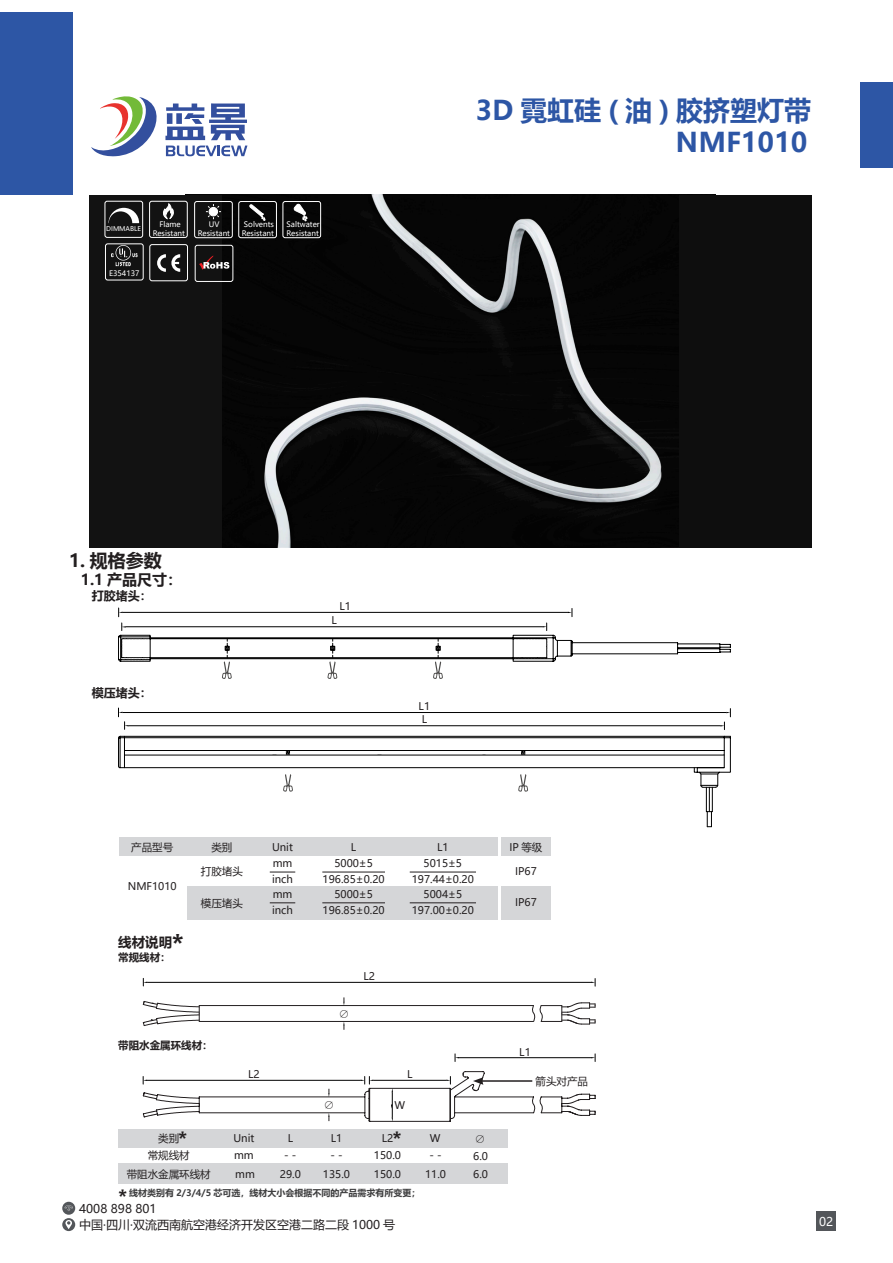
<style>
.page{position:relative;width:893px;height:1263px;background:#fff}
.page>*{position:absolute;margin:0;border:0;box-sizing:border-box;transform-origin:0 0}
.t1{font:700 27px/32.4px "Microsoft Ya Hei";color:#2d56a5;text-align:right}
.t2{font:700 18px "Microsoft Ya Hei";color:#231f20}
.t3{font:700 15px "Microsoft Ya Hei";color:#231f20}
.t4{font:700 13.5px "Microsoft Ya Hei";color:#231f20}
.t5{font:12px/16.2px "Microsoft Ya Hei";color:#231f20}
.t6{font:700 12px "Microsoft Ya Hei";color:#231f20}
.t7{font:12px "Microsoft Ya Hei";color:#fff}
.t8{font:10.5px/17.1px "Microsoft Ya Hei";color:#231f20;text-align:center}
.t9{font:700 10.5px "Microsoft Ya Hei";color:#231f20}
.t10{font:10.5px "Koz Min Pr 6 N";color:#231f20}
.t11{font:700 9px "Microsoft Ya Hei";color:#3e3e3f}
.t12{font:7.5px/9px "Microsoft Ya Hei";color:#fff;text-align:center}
.t13{font:6.45px "Microsoft Ya Hei";color:#fff}
.s1{font-size:24px}
</style>
<div class="page">
<img style="left:186px;top:194px;width:530px;height:353px">
<div style="left:89px;top:195px;width:133px;height:352px;background:#121212"></div>
<div style="left:679px;top:195px;width:133px;height:352px;background:#0e0e0e"></div>
<div style="left:187px;top:886px;width:310px;height:33px;background:#d5d6d8"></div>
<div style="left:0;top:13px;width:72px;height:182px;background:#2d56a5"></div>
<div style="left:860px;top:82px;width:33px;height:86px;background:#2d56a5"></div>
<svg style="left:62px;top:1202px;width:13px;height:13px"></svg>
<svg style="left:65px;top:1205px;width:8px;height:6px"></svg>
<svg style="left:62px;top:1218px;width:13px;height:13px"></svg>
<svg style="left:65px;top:1220px;width:7px;height:9px"></svg>
<div style="left:816px;top:1212px;width:20px;height:19px;background:#53565a"></div>
<div style="left:119px;top:838px;width:378px;height:18px;background:#d5d6d8"></div>
<hr style="left:123px;top:612px;width:445px;height:1px;background:#000">
<svg style="left:118px;top:608px;width:5px;height:9px"></svg>
<svg style="left:568px;top:608px;width:5px;height:9px"></svg>
<hr style="left:322px;top:872px;width:63px;height:1px;background:#231f20">
<hr style="left:410px;top:872px;width:66px;height:1px;background:#231f20">
<svg style="left:108px;top:208px;width:31px;height:15px"></svg>
<svg style="left:249px;top:204px;width:17px;height:17px"></svg>
<svg style="left:206px;top:204px;width:15px;height:16px"></svg>
<svg style="left:293px;top:203px;width:15px;height:22px"></svg>
<div style="left:239px;top:201px;width:38px;height:37px;border:1px solid #fff;border-radius:2px"></div>
<div style="left:194px;top:201px;width:38px;height:37px;border:1px solid #fff;border-radius:2px"></div>
<div style="left:105px;top:201px;width:38px;height:37px;border:1px solid #fff;border-radius:2px"></div>
<div style="left:283px;top:201px;width:38px;height:37px;border:1px solid #fff;border-radius:2px"></div>
<svg style="left:163px;top:203px;width:11px;height:17px"></svg>
<div style="left:149px;top:201px;width:38px;height:37px;border:1px solid #fff;border-radius:2px"></div>
<svg style="left:270px;top:872px;width:25px;height:1px"></svg>
<hr style="left:129px;top:725px;width:591px;height:1px;background:#000">
<hr style="left:123px;top:712px;width:603px;height:1px;background:#000">
<svg style="left:720px;top:708px;width:11px;height:22px"></svg>
<svg style="left:118px;top:708px;width:11px;height:21px"></svg>
<hr style="left:322px;top:902px;width:63px;height:1px;background:#231f20">
<hr style="left:410px;top:902px;width:66px;height:1px;background:#231f20">
<svg style="left:270px;top:902px;width:25px;height:1px"></svg>
<div style="left:501px;top:886px;width:50px;height:33px;background:#d5d6d8"></div>
<div style="left:501px;top:838px;width:50px;height:18px;background:#d5d6d8"></div>
<svg style="left:199px;top:255px;width:30px;height:15px"></svg>
<div style="left:195px;top:245px;width:38px;height:37px;border:1px solid #fff;border-radius:2px"></div>
<svg style="left:157px;top:254px;width:23px;height:18px"></svg>
<div style="left:150px;top:244px;width:38px;height:37px;border:1px solid #fff;border-radius:2px"></div>
<div style="left:105px;top:244px;width:38px;height:36px;border:1px solid #fff;border-radius:2px"></div>
<svg style="left:111px;top:245px;width:27px;height:21px"></svg>
<svg style="left:91px;top:96px;width:156px;height:61px"></svg>
<svg style="left:118px;top:623px;width:613px;height:56px"></svg>
<svg style="left:706px;top:736px;width:25px;height:91px"></svg>
<svg style="left:118px;top:736px;width:607px;height:76px"></svg>
<svg style="left:286px;top:751px;width:4px;height:4px"></svg>
<svg style="left:521px;top:751px;width:4px;height:4px"></svg>
<svg style="left:518px;top:774px;width:10px;height:18px"></svg>
<hr style="left:199px;top:1005px;width:334px;height:1px;background:#231f20">
<hr style="left:199px;top:1021px;width:334px;height:1px;background:#231f20">
<svg style="left:143px;top:1001px;width:57px;height:25px"></svg>
<svg style="left:531px;top:1002px;width:65px;height:23px"></svg>
<hr style="left:148px;top:982px;width:443px;height:1px;background:#000">
<svg style="left:591px;top:978px;width:5px;height:8px"></svg>
<svg style="left:143px;top:978px;width:4px;height:8px"></svg>
<svg style="left:343px;top:1022px;width:2px;height:8px"></svg>
<svg style="left:343px;top:997px;width:2px;height:8px"></svg>
<hr style="left:459px;top:1057px;width:132px;height:1px;background:#000">
<svg style="left:591px;top:1054px;width:5px;height:7px"></svg>
<svg style="left:455px;top:1054px;width:4px;height:7px"></svg>
<svg style="left:143px;top:1071px;width:452px;height:51px"></svg>
<div style="left:118px;top:1164px;width:390px;height:20px;background:#d5d6d8"></div>
<div style="left:118px;top:1129px;width:390px;height:19px;background:#d5d6d8"></div>
<p class="t12" style="left:153px;top:219px;width:34px">Flame<br>Resistant</p>
<p class="t13" style="left:106px;top:225px;width:36px">DIMMABLE</p>
<p class="t12" style="left:198px;top:220px;width:34px">UV<br>Resistant</p>
<p class="t12" style="left:242px;top:219px;width:34px;text-align:left">Solvents<br>Resistant</p>
<p class="t12" style="left:287px;top:219px;width:35px;text-align:left">Saltwater<br>Resistant</p>
<p class="t12" style="left:109px;top:269px;width:32px">E354137</p>
<h1 class="t1" style="left:475px;top:93px;width:337px">3D 霓虹硅 ( 油 ) 胶挤塑灯带<br>NMF1010</h1>
<h2 class="t2" style="left:69px;top:548px;width:94px">1. 规格参数</h2>
<h3 class="t3" style="left:81px;top:569px;width:103px">1.1 产品尺寸：</h3>
<p class="t6" style="left:92px;top:587px;width:62px">打胶堵头：</p>
<p class="t6" style="left:92px;top:684px;width:62px">模压堵头：</p>
<p class="t8" style="left:340px;top:598px;width:13px">L1</p>
<p class="t8" style="left:331px;top:612px;width:7px">L</p>
<p class="t8" style="left:419px;top:698px;width:13px">L1</p>
<p class="t8" style="left:422px;top:711px;width:7px">L</p>
<p class="t8" style="left:131px;top:838px;width:43px">产品型号</p>
<p class="t8" style="left:351px;top:838px;width:7px">L</p>
<p class="t8" style="left:128px;top:877px;width:50px">NMF1010</p>
<p class="t8" style="left:211px;top:838px;width:22px">类别</p>
<p class="t8" style="left:201px;top:862px;width:43px">打胶堵头</p>
<p class="t8" style="left:272px;top:838px;width:23px;line-height:16.4px;text-align:justify">Unit mm inch</p>
<p class="t8" style="left:424px;top:838px;width:40px;line-height:16.5px">L1<br>5015±5</p>
<p class="t8" style="left:334px;top:854px;width:40px">5000±5</p>
<p class="t8" style="left:323px;top:870px;width:64px">196.85±0.20</p>
<p class="t8" style="left:412px;top:870px;width:64px">197.44±0.20</p>
<p class="t8" style="left:334px;top:885px;width:40px">5000±5</p>
<p class="t8" style="left:424px;top:885px;width:40px">5004±5</p>
<p class="t8" style="left:323px;top:901px;width:64px">196.85±0.20</p>
<p class="t8" style="left:412px;top:901px;width:64px">197.00±0.20</p>
<p class="t8" style="left:272px;top:886px;width:22px;line-height:16.2px;text-align:left">mm inch</p>
<p class="t8" style="left:201px;top:894px;width:43px">模压堵头</p>
<p class="t4" style="left:118px;top:933px;width:67px">线材说明<span class="s1">*</span></p>
<p class="t9" style="left:118px;top:950px;width:54px">常规线材：</p>
<p class="t8" style="left:363px;top:967px;width:13px">L2</p>
<p class="t9" style="left:118px;top:1038px;width:96px">带阻水金属环线材：</p>
<p class="t10" style="left:339px;top:1008px;width:12px">∅</p>
<p class="t8" style="left:248px;top:1065px;width:13px">L2</p>
<p class="t8" style="left:407px;top:1065px;width:7px">L</p>
<p class="t10" style="left:324px;top:1099px;width:12px">∅</p>
<p class="t8" style="left:394px;top:1096px;width:12px">W</p>
<h2 class="t2" style="left:179px;top:1126px;width:10px">*</h2>
<p class="t8" style="left:374px;top:1130px;width:29px">L2<br>150.0</p>
<p class="t8" style="left:374px;top:1165px;width:29px">150.0</p>
<h2 class="t2" style="left:393px;top:1126px;width:10px">*</h2>
<p class="t8" style="left:148px;top:1130px;width:43px">类别<br>常规线材</p>
<p class="t8" style="left:127px;top:1165px;width:85px">带阻水金属环线材</p>
<p class="t8" style="left:235px;top:1165px;width:21px">mm</p>
<p class="t8" style="left:280px;top:1165px;width:22px">29.0</p>
<p class="t8" style="left:323px;top:1165px;width:29px">135.0</p>
<p class="t8" style="left:233px;top:1130px;width:23px;text-align:left">Unit mm</p>
<p class="t8" style="left:331px;top:1130px;width:13px">L1</p>
<p class="t8" style="left:330px;top:1147px;width:14px">- -</p>
<p class="t8" style="left:288px;top:1130px;width:7px">L</p>
<p class="t8" style="left:284px;top:1147px;width:14px">- -</p>
<p class="t11" style="left:129px;top:1186px;width:293px">线材类别有 2/3/4/5 芯可选，线材大小会根据不同的产品需求有所变更；</p>
<h2 class="t2" style="left:118px;top:1184px;width:10px">*</h2>
<p class="t5" style="left:79px;top:1200px;width:317px">4008 898 801<br>中国·四川·双流西南航空港经济开发区空港二路二段 1000 号</p>
<p class="t8" style="left:430px;top:1130px;width:12px">W</p>
<p class="t8" style="left:425px;top:1146px;width:22px;line-height:18.1px">- -<br>11.0</p>
<p class="t10" style="left:475px;top:1133px;width:12px">∅</p>
<p class="t8" style="left:473px;top:1146px;width:16px;line-height:18.1px;text-align:left">6.0<br>6.0</p>
<p class="t8" style="left:509px;top:838px;width:35px">IP 等级</p>
<p class="t8" style="left:515px;top:862px;width:23px">IP67</p>
<p class="t8" style="left:515px;top:894px;width:23px">IP67</p>
<p class="t8" style="left:519px;top:1043px;width:13px">L1</p>
<p class="t8" style="left:535px;top:1072px;width:54px">箭头对产品</p>
<p class="t7" style="left:819px;top:1213px;width:16px">02</p>
</div>
